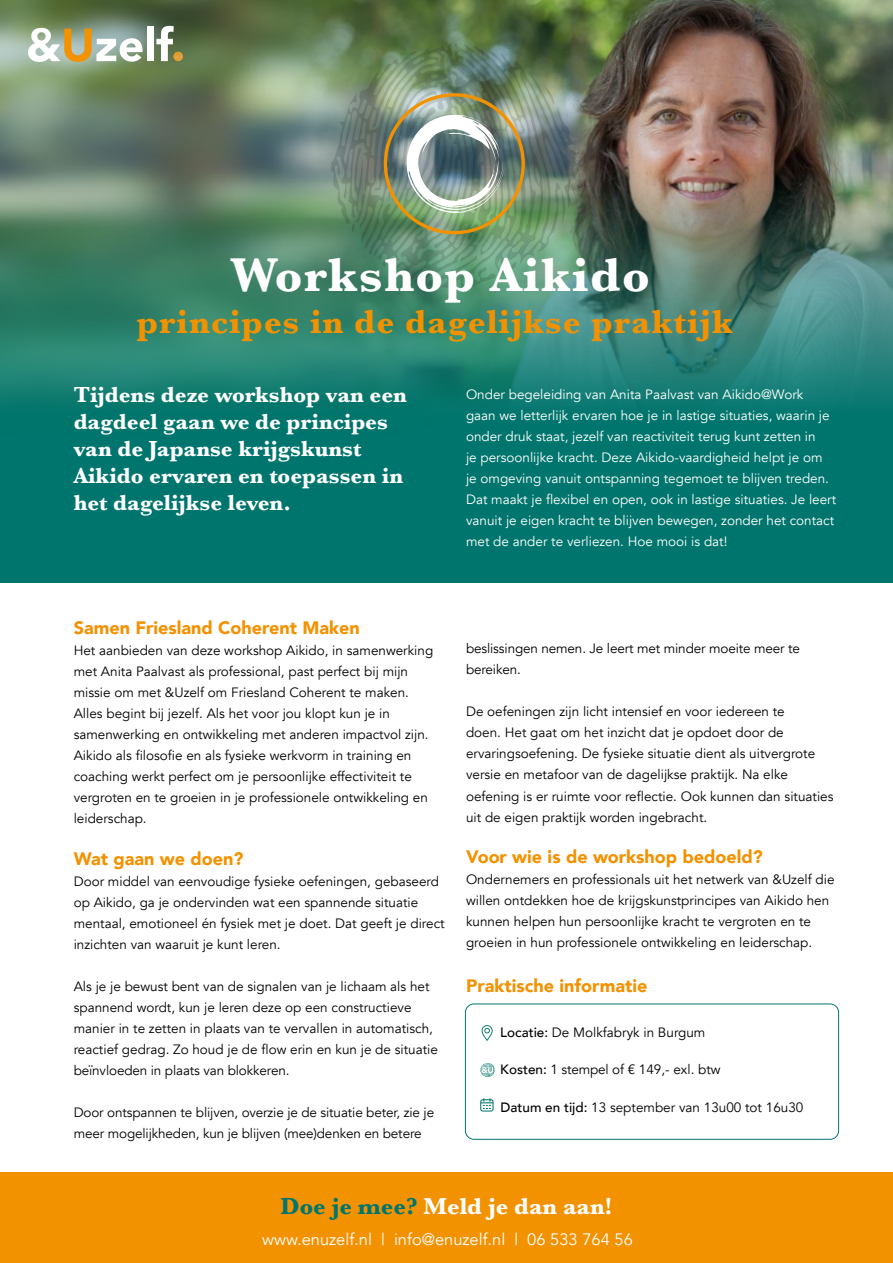
<style>
.page{position:relative;width:893px;height:1263px;background:#fff}
.page>*{position:absolute;margin:0;border:0;box-sizing:border-box;transform-origin:0 0}
.t1{font:700 49.2px "Baskerville";letter-spacing:.03em;color:#fff}
.t2{font:700 34.5px "Baskerville";letter-spacing:.03em;color:#f39200}
.t3{font:700 24px "Baskerville";color:#fff}
.t4{font:700 22.65px/27px "Baskerville";color:#fff}
.t5{font:900 18px "Avenir";color:#f39200}
.t6{font:16.5px "Avenir";color:#fff}
.t7{font:13.5px/21px "Avenir";color:#000}
.t8{font:13.5px/21px "Avenir";color:#fff}
.s1{font-weight:500}
.s2{color:#00756d}
</style>
<div class="page">
<div style="left:0;top:0;width:893px;height:583px;background:#00756d"></div>
<img style="left:0;top:0;width:893px;height:406px">
<img style="left:331px;top:43px;width:246px;height:246px">
<svg style="left:561px;top:189px;width:6px;height:35px"></svg>
<svg style="left:544px;top:85px;width:11px;height:19px"></svg>
<div style="left:0;top:1172px;width:893px;height:91px;background:#f39200"></div>
<div style="left:147px;top:26px;width:7px;height:35px;background:#fff"></div>
<svg style="left:28px;top:28px;width:114px;height:34px;background:#c4c4aa"></svg>
<svg style="left:156px;top:26px;width:27px;height:36px"></svg>
<img style="left:349px;top:93px;width:155px;height:197px">
<div style="left:465px;top:1003px;width:374px;height:137px;border:1px solid #00756d;border-radius:9px"></div>
<svg style="left:481px;top:1025px;width:12px;height:16px"></svg>
<svg style="left:480px;top:1063px;width:15px;height:14px"></svg>
<svg style="left:480px;top:1098px;width:14px;height:13px"></svg>
<h1 class="t1" style="left:231px;top:240px;width:420px">Workshop Aikido</h1>
<h2 class="t2" style="left:137px;top:297px;width:598px">principes in de dagelijkse praktijk</h2>
<h3 class="t4" style="left:74px;top:381px;width:335px">Tijdens deze workshop van een dagdeel gaan we de principes van de Japanse krijgskunst<br>Aikido ervaren en toepassen in het dagelijkse leven.</h3>
<p class="t8" style="left:466px;top:384px;width:372px">Onder begeleiding van Anita Paalvast van Aikido@Work gaan we letterlijk ervaren hoe je in lastige situaties, waarin je onder druk staat, jezelf van reactiviteit terug kunt zetten in<br>je persoonlijke kracht. Deze Aikido-vaardigheid helpt je om je omgeving vanuit ontspanning tegemoet te blijven treden.<br>Dat maakt je flexibel en open, ook in lastige situaties. Je leert vanuit je eigen kracht te blijven bewegen, zonder het contact met de ander te verliezen. Hoe mooi is dat!</p>
<h3 class="t5" style="left:74px;top:612px;width:287px">Samen Friesland Coherent Maken</h3>
<p class="t7" style="left:74px;top:640px;width:361px">Het aanbieden van deze workshop Aikido, in samenwerking met Anita Paalvast als professional, past perfect bij mijn missie om met &amp;Uzelf om Friesland Coherent te maken.<br>Alles begint bij jezelf. Als het voor jou klopt kun je in samenwerking en ontwikkeling met anderen impactvol zijn.<br>Aikido als filosofie en als fysieke werkvorm in training en coaching werkt perfect om je persoonlijke effectiviteit te vergroten en te groeien in je professionele ontwikkeling en leiderschap.</p>
<h3 class="t5" style="left:74px;top:843px;width:171px">Wat gaan we doen?</h3>
<p class="t7" style="left:74px;top:871px;width:372px">Door middel van eenvoudige fysieke oefeningen, gebaseerd op Aikido, ga je ondervinden wat een spannende situatie mentaal, emotioneel én fysiek met je doet. Dat geeft je direct inzichten van waaruit je kunt leren.</p>
<p class="t7" style="left:74px;top:976px;width:366px">Als je je bewust bent van de signalen van je lichaam als het spannend wordt, kun je leren deze op een constructieve manier in te zetten in plaats van te vervallen in automatisch, reactief gedrag. Zo houd je de flow erin en kun je de situatie beïnvloeden in plaats van blokkeren.</p>
<p class="t7" style="left:74px;top:1102px;width:362px">Door ontspannen te blijven, overzie je de situatie beter, zie je meer mogelijkheden, kun je blijven (mee)denken en betere</p>
<p class="t7" style="left:466px;top:638px;width:336px">beslissingen nemen. Je leert met minder moeite meer te bereiken.</p>
<p class="t7" style="left:466px;top:701px;width:369px">De oefeningen zijn licht intensief en voor iedereen te<br>doen. Het gaat om het inzicht dat je opdoet door de ervaringsoefening. De fysieke situatie dient als uitvergrote versie en metafoor van de dagelijkse praktijk. Na elke oefening is er ruimte voor reflectie. Ook kunnen dan situaties uit de eigen praktijk worden ingebracht.</p>
<h3 class="t5" style="left:466px;top:842px;width:298px">Voor wie is de workshop bedoeld?</h3>
<p class="t7" style="left:466px;top:869px;width:370px">Ondernemers en professionals uit het netwerk van &amp;Uzelf die willen ontdekken hoe de krijgskunstprincipes van Aikido hen kunnen helpen hun persoonlijke kracht te vergroten en te groeien in hun professionele ontwikkeling en leiderschap.</p>
<h3 class="t5" style="left:466px;top:971px;width:183px">Praktische informatie</h3>
<p class="t7" style="left:500px;top:1022px;width:207px"><span class="s1">Locatie:</span> De Molkfabryk in Burgum</p>
<p class="t7" style="left:500px;top:1059px;width:222px"><span class="s1">Kosten:</span> 1 stempel of € 149,- exl. btw</p>
<p class="t7" style="left:500px;top:1097px;width:304px"><span class="s1">Datum en tijd:</span> 13 september van 13u00 tot 16u30</p>
<h3 class="t3" style="left:280px;top:1190px;width:334px"><span class="s2">Doe je mee?</span> Meld je dan aan!</h3>
<p class="t6" style="left:262px;top:1229px;width:372px">www.enuzelf.nl | info@enuzelf.nl | 06 533 764 56</p>
</div>
